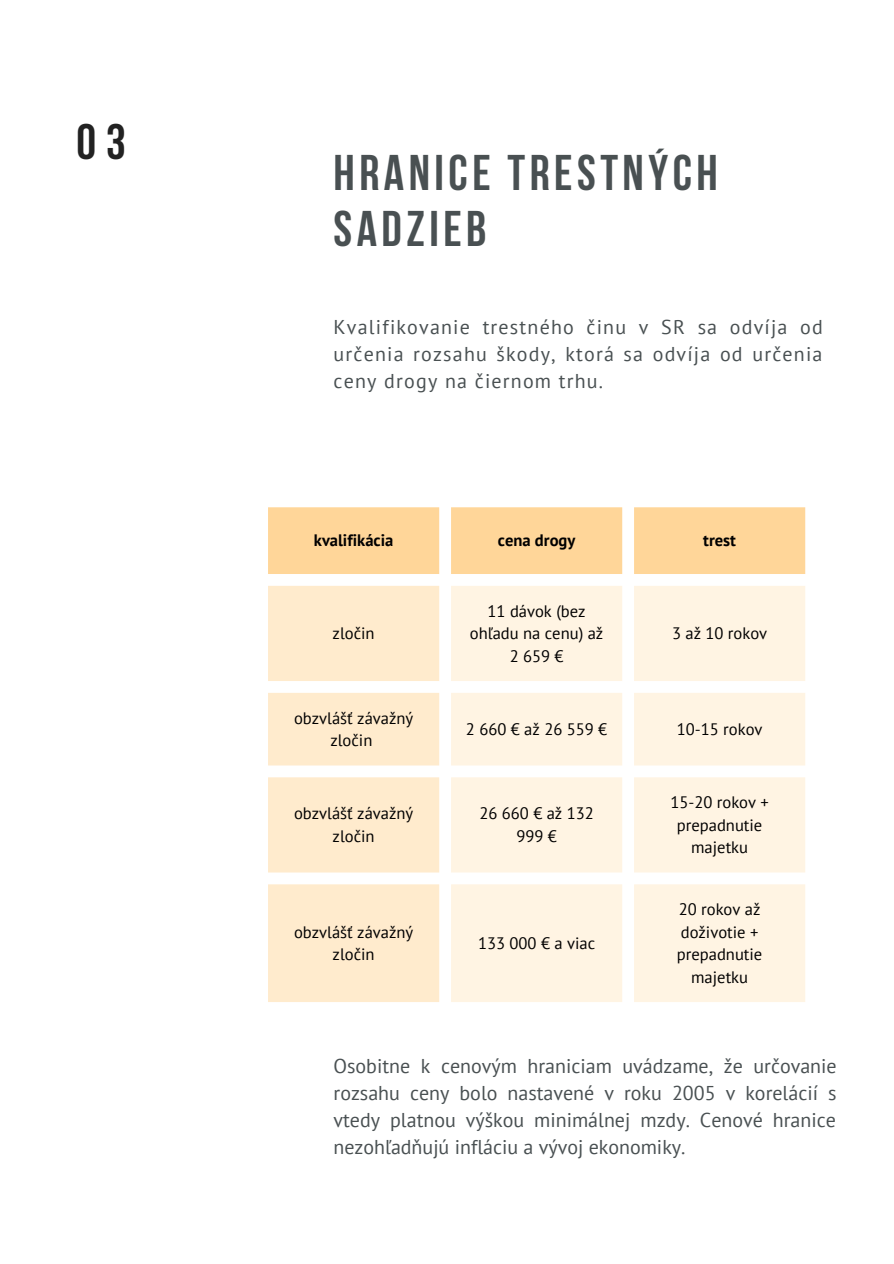
<style>
.page{position:relative;width:894px;height:1264px;background:#fff}
.page>*{position:absolute;margin:0;border:0;box-sizing:border-box;transform-origin:0 0}
.t1{font:700 49.95px/56.6px "Bebas Neue";letter-spacing:.09em;color:#495052}
.t2{font:700 49.65px "Bebas Neue";color:#222}
.t3{font:19.95px/27px "PT Sans";letter-spacing:.03em;color:#495052;text-align:justify}
.t4{font:16.5px/22.5px "PT Sans";color:#000;text-align:center}
.t5{font:700 16.5px "PT Sans";color:#000}
</style>
<div class="page">
<div style="left:268px;top:507px;width:537px;height:67px;background:#ffd699"></div>
<svg style="left:268px;top:586px;width:171px;height:416px;background:#ffecd1"></svg>
<svg style="left:451px;top:586px;width:354px;height:416px;background:#fff5e6"></svg>
<p class="t2" style="left:77px;top:122px;width:51px">03</p>
<p class="t1" style="left:333px;top:149px;width:385px">HRANICE TRESTNÝCH<br>SADZIEB</p>
<p class="t3" style="left:333px;top:313px;width:490px">Kvalifikovanie trestného činu v SR sa odvíja od určenia rozsahu škody, ktorá sa odvíja od určenia ceny drogy na čiernom trhu.</p>
<p class="t5" style="left:314px;top:529px;width:81px">kvalifikácia</p>
<p class="t5" style="left:498px;top:529px;width:79px">cena drogy</p>
<p class="t5" style="left:703px;top:529px;width:34px">trest</p>
<p class="t4" style="left:332px;top:621px;width:44px">zločin</p>
<p class="t4" style="left:470px;top:599px;width:135px">11 dávok (bez ohľadu na cenu) až<br>2 659 €</p>
<p class="t4" style="left:672px;top:621px;width:97px">3 až 10 rokov</p>
<p class="t4" style="left:294px;top:706px;width:121px">obzvlášť závažný zločin</p>
<p class="t4" style="left:466px;top:717px;width:143px">2 660 € až 26 559 €</p>
<p class="t4" style="left:676px;top:717px;width:87px">10-15 rokov</p>
<p class="t4" style="left:294px;top:802px;width:121px">obzvlášť závažný zločin</p>
<p class="t4" style="left:479px;top:802px;width:116px">26 660 € až 132<br>999 €</p>
<p class="t4" style="left:670px;top:790px;width:100px">15-20 rokov + prepadnutie majetku</p>
<p class="t4" style="left:294px;top:920px;width:121px">obzvlášť závažný zločin</p>
<p class="t4" style="left:478px;top:931px;width:119px">133 000 € a viac</p>
<p class="t4" style="left:676px;top:897px;width:87px">20 rokov až doživotie + prepadnutie majetku</p>
<p class="t3" style="left:333px;top:1052px;width:504px">Osobitne k cenovým hraniciam uvádzame, že určovanie rozsahu ceny bolo nastavené v roku 2005 v korelácií s vtedy platnou výškou minimálnej mzdy. Cenové hranice nezohľadňujú infláciu a vývoj ekonomiky.</p>
</div>
